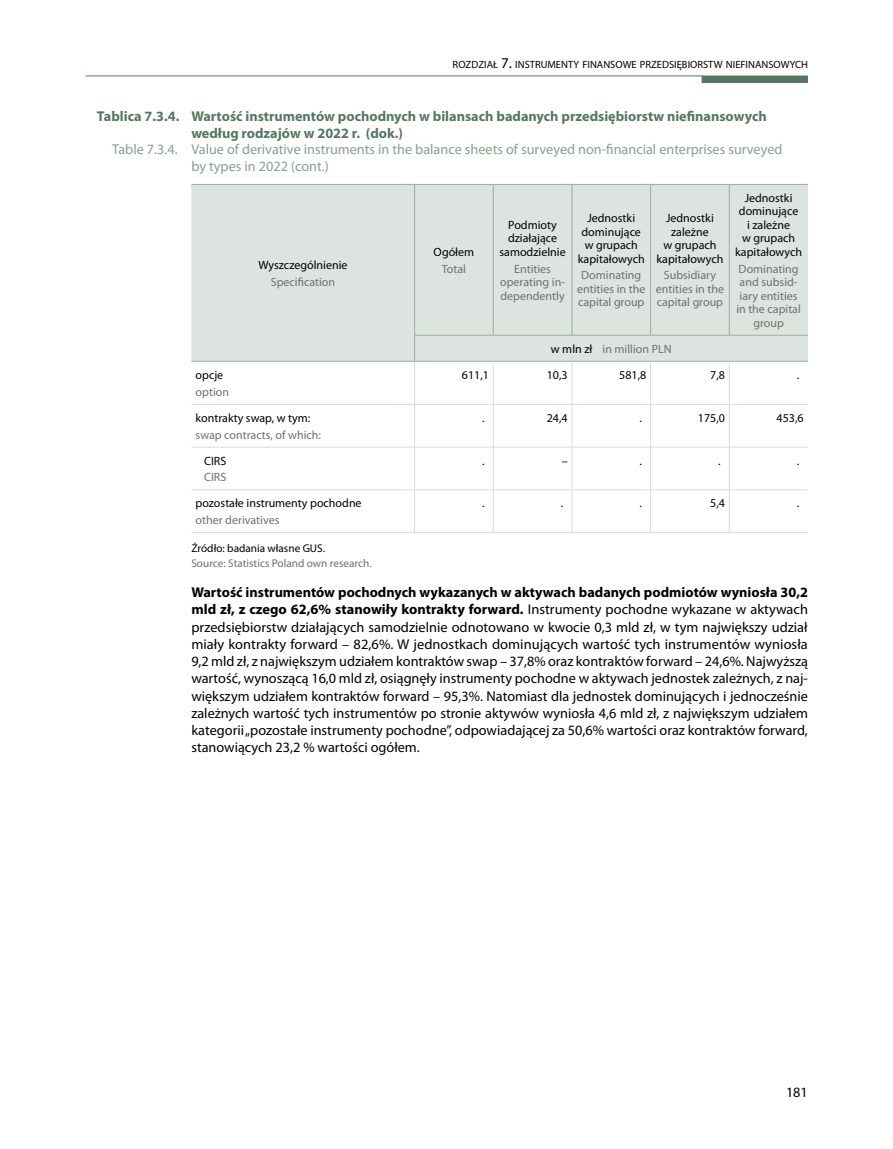
<style>
.page{position:relative;width:893px;height:1149px;background:#fff}
.page>*{position:absolute;margin:0;border:0;box-sizing:border-box;transform-origin:0 0}
.t1{font:14.25px/17.2px "Myriad Pro";color:#000;text-align:justify}
.t2{font:14.25px/16.5px "Myriad Pro";color:#88a090}
.t3{font:700 14.25px/16.5px "Myriad Pro";color:#567761}
.t4{font:12px/13.5px "Myriad Pro";color:#000;text-align:center}
.t5{font:12px/13.5px "Myriad Pro";color:#706f6f;text-align:center}
.t6{font:11.25px "Myriad Pro";color:#706f6f}
.t7{font:11.25px "Myriad Pro";color:#000}
.t8{font:10.5px "Myriad Pro";color:#000}
.s1{font-size:15px}
.s2{color:#000}
.s3{font-weight:700}
</style>
<div class="page">
<div style="left:702px;top:75px;width:106px;height:8px;background:#567761;border:2px solid #567761"></div>
<hr style="left:86px;top:75px;width:617px;height:1px;background:#567761">
<div style="left:191px;top:185px;width:617px;height:176px;background:#dde4df"></div>
<hr style="left:191px;top:184px;width:224px;height:1px;background:#99ada0">
<hr style="left:191px;top:361px;width:224px;height:1px;background:#99ada0">
<hr style="left:415px;top:184px;width:78px;height:1px;background:#99ada0">
<hr style="left:414px;top:185px;width:1px;height:150px;background:#99ada0">
<hr style="left:493px;top:184px;width:79px;height:1px;background:#99ada0">
<hr style="left:493px;top:185px;width:1px;height:150px;background:#99ada0">
<hr style="left:572px;top:184px;width:79px;height:1px;background:#99ada0">
<hr style="left:572px;top:185px;width:1px;height:150px;background:#99ada0">
<hr style="left:651px;top:184px;width:78px;height:1px;background:#99ada0">
<hr style="left:650px;top:185px;width:1px;height:150px;background:#99ada0">
<hr style="left:729px;top:184px;width:79px;height:1px;background:#99ada0">
<hr style="left:729px;top:185px;width:1px;height:150px;background:#99ada0">
<hr style="left:414px;top:335px;width:79px;height:1px;background:#99ada0">
<svg style="left:414px;top:335px;width:1px;height:26px"></svg>
<hr style="left:493px;top:335px;width:79px;height:1px;background:#99ada0">
<hr style="left:572px;top:335px;width:79px;height:1px;background:#99ada0">
<hr style="left:651px;top:335px;width:78px;height:1px;background:#99ada0">
<hr style="left:729px;top:335px;width:79px;height:1px;background:#99ada0">
<hr style="left:415px;top:361px;width:78px;height:1px;background:#99ada0">
<hr style="left:493px;top:361px;width:79px;height:1px;background:#99ada0">
<hr style="left:572px;top:361px;width:79px;height:1px;background:#99ada0">
<hr style="left:651px;top:361px;width:78px;height:1px;background:#99ada0">
<hr style="left:729px;top:361px;width:79px;height:1px;background:#99ada0">
<hr style="left:414px;top:361px;width:1px;height:43px;background:#d5ddd7">
<hr style="left:493px;top:361px;width:1px;height:43px;background:#d5ddd7">
<hr style="left:572px;top:361px;width:1px;height:43px;background:#d5ddd7">
<hr style="left:650px;top:361px;width:1px;height:43px;background:#d5ddd7">
<hr style="left:729px;top:361px;width:1px;height:43px;background:#d5ddd7">
<hr style="left:191px;top:404px;width:224px;height:1px;background:#d5ddd7">
<hr style="left:415px;top:404px;width:78px;height:1px;background:#d5ddd7">
<hr style="left:414px;top:404px;width:1px;height:42px;background:#d5ddd7">
<hr style="left:493px;top:404px;width:79px;height:1px;background:#d5ddd7">
<hr style="left:493px;top:404px;width:1px;height:42px;background:#d5ddd7">
<hr style="left:572px;top:404px;width:79px;height:1px;background:#d5ddd7">
<hr style="left:572px;top:404px;width:1px;height:42px;background:#d5ddd7">
<hr style="left:651px;top:404px;width:78px;height:1px;background:#d5ddd7">
<hr style="left:650px;top:404px;width:1px;height:42px;background:#d5ddd7">
<hr style="left:729px;top:404px;width:79px;height:1px;background:#d5ddd7">
<hr style="left:729px;top:404px;width:1px;height:42px;background:#d5ddd7">
<hr style="left:191px;top:446px;width:224px;height:1px;background:#d5ddd7">
<hr style="left:415px;top:446px;width:78px;height:1px;background:#d5ddd7">
<hr style="left:414px;top:447px;width:1px;height:42px;background:#d5ddd7">
<hr style="left:493px;top:446px;width:79px;height:1px;background:#d5ddd7">
<hr style="left:493px;top:447px;width:1px;height:42px;background:#d5ddd7">
<hr style="left:572px;top:446px;width:79px;height:1px;background:#d5ddd7">
<hr style="left:572px;top:447px;width:1px;height:42px;background:#d5ddd7">
<hr style="left:651px;top:446px;width:78px;height:1px;background:#d5ddd7">
<hr style="left:650px;top:447px;width:1px;height:42px;background:#d5ddd7">
<hr style="left:729px;top:446px;width:79px;height:1px;background:#d5ddd7">
<hr style="left:729px;top:447px;width:1px;height:42px;background:#d5ddd7">
<hr style="left:191px;top:489px;width:224px;height:1px;background:#d5ddd7">
<hr style="left:415px;top:489px;width:78px;height:1px;background:#d5ddd7">
<hr style="left:414px;top:490px;width:1px;height:42px;background:#d5ddd7">
<hr style="left:493px;top:489px;width:79px;height:1px;background:#d5ddd7">
<hr style="left:493px;top:490px;width:1px;height:42px;background:#d5ddd7">
<hr style="left:572px;top:489px;width:79px;height:1px;background:#d5ddd7">
<hr style="left:572px;top:490px;width:1px;height:42px;background:#d5ddd7">
<hr style="left:651px;top:489px;width:78px;height:1px;background:#d5ddd7">
<hr style="left:650px;top:490px;width:1px;height:42px;background:#d5ddd7">
<hr style="left:729px;top:489px;width:79px;height:1px;background:#d5ddd7">
<hr style="left:729px;top:490px;width:1px;height:42px;background:#d5ddd7">
<hr style="left:191px;top:532px;width:224px;height:1px;background:#d5ddd7">
<hr style="left:415px;top:532px;width:78px;height:1px;background:#d5ddd7">
<hr style="left:493px;top:532px;width:79px;height:1px;background:#d5ddd7">
<hr style="left:572px;top:532px;width:79px;height:1px;background:#d5ddd7">
<hr style="left:651px;top:532px;width:78px;height:1px;background:#d5ddd7">
<hr style="left:729px;top:532px;width:79px;height:1px;background:#d5ddd7">
<p class="t8" style="left:453px;top:58px;width:357px">ROZDZIAŁ <span class="s1">7.</span> INSTRUMENTY FINANSOWE PRZEDSIĘBIORSTW NIEFINANSOWYCH</p>
<p class="t3" style="left:191px;top:108px;width:577px;text-indent:-94px">Tablica 7.3.4. Wartość instrumentów pochodnych w bilansach badanych przedsiębiorstw niefinansowych według rodzajów w 2022 r. (dok.)</p>
<p class="t2" style="left:191px;top:141px;width:593px;text-indent:-79px">Table 7.3.4. Value of derivative instruments in the balance sheets of surveyed non-financial enterprises surveyed by types in 2022 (cont.)</p>
<p class="t4" style="left:258px;top:258px;width:91px">Wyszczególnienie</p>
<p class="t5" style="left:271px;top:275px;width:66px">Specification</p>
<p class="t4" style="left:434px;top:245px;width:42px">Ogółem</p>
<p class="t5" style="left:442px;top:262px;width:26px">Total</p>
<p class="t4" style="left:499px;top:218px;width:68px">Podmioty działające samodzielnie</p>
<p class="t5" style="left:500px;top:262px;width:66px">Entities operating in&shy;dependently</p>
<p class="t4" style="left:578px;top:211px;width:68px">Jednostki dominujące w grupach kapitałowych</p>
<p class="t5" style="left:577px;top:268px;width:70px">Dominating entities in the capital group</p>
<p class="t4" style="left:656px;top:211px;width:68px">Jednostki zależne<br>w grupach kapitałowych</p>
<p class="t5" style="left:656px;top:268px;width:70px">Subsidiary entities in the capital group</p>
<p class="t4" style="left:735px;top:191px;width:68px">Jednostki dominujące<br>i zależne<br>w grupach kapitałowych</p>
<p class="t5" style="left:736px;top:261px;width:66px">Dominating and subsid&shy;iary entities in the capital group</p>
<p class="t5" style="left:551px;top:341px;width:122px"><span class="s2">w mln zł</span> in million PLN</p>
<p class="t4" style="left:196px;top:368px;width:29px">opcje</p>
<p class="t5" style="left:196px;top:385px;width:35px">option</p>
<p class="t4" style="left:462px;top:368px;width:29px">611,1</p>
<p class="t4" style="left:547px;top:368px;width:22px">10,3</p>
<p class="t4" style="left:619px;top:368px;width:29px">581,8</p>
<p class="t4" style="left:710px;top:368px;width:16px">7,8</p>
<p class="t4" style="left:797px;top:368px;width:4px">.</p>
<p class="t4" style="left:196px;top:411px;width:116px">kontrakty swap, w tym:</p>
<p class="t5" style="left:196px;top:427px;width:127px">swap contracts, of which:</p>
<p class="t4" style="left:482px;top:411px;width:4px">.</p>
<p class="t4" style="left:547px;top:411px;width:22px">24,4</p>
<p class="t4" style="left:640px;top:411px;width:4px">.</p>
<p class="t4" style="left:698px;top:411px;width:29px">175,0</p>
<p class="t4" style="left:777px;top:411px;width:29px">453,6</p>
<p class="t4" style="left:204px;top:453px;width:24px">CIRS</p>
<p class="t5" style="left:204px;top:470px;width:24px">CIRS</p>
<p class="t4" style="left:482px;top:453px;width:4px">.</p>
<p class="t4" style="left:562px;top:453px;width:7px">–</p>
<p class="t4" style="left:640px;top:453px;width:4px">.</p>
<p class="t4" style="left:718px;top:453px;width:4px">.</p>
<p class="t4" style="left:797px;top:453px;width:4px">.</p>
<p class="t4" style="left:196px;top:496px;width:168px">pozostałe instrumenty pochodne</p>
<p class="t5" style="left:196px;top:513px;width:85px">other derivatives</p>
<p class="t4" style="left:482px;top:496px;width:4px">.</p>
<p class="t4" style="left:561px;top:496px;width:4px">.</p>
<p class="t4" style="left:640px;top:496px;width:4px">.</p>
<p class="t4" style="left:710px;top:496px;width:16px">5,4</p>
<p class="t4" style="left:797px;top:496px;width:4px">.</p>
<p class="t7" style="left:191px;top:541px;width:135px">Źródło: badania własne GUS.</p>
<p class="t6" style="left:191px;top:556px;width:182px">Source: Statistics Poland own research.</p>
<p class="t1" style="left:191px;top:583px;width:618px"><span class="s3">Wartość instrumentów pochodnych wykazanych w aktywach badanych podmiotów wyniosła 30,2 mld zł, z czego 62,6% stanowiły kontrakty forward.</span> Instrumenty pochodne wykazane w aktywach przedsiębiorstw działających samodzielnie odnotowano w kwocie 0,3 mld zł, w tym największy udział miały kontrakty forward – 82,6%. W jednostkach dominujących wartość tych instrumentów wyniosła 9,2 mld zł, z największym udziałem kontraktów swap – 37,8% oraz kontraktów forward – 24,6%. Najwyższą wartość, wynoszącą 16,0 mld zł, osiągnęły instrumenty pochodne w aktywach jednostek zależnych, z naj&shy;większym udziałem kontraktów forward – 95,3%. Natomiast dla jednostek dominujących i jednocześnie zależnych wartość tych instrumentów po stronie aktywów wyniosła 4,6 mld zł, z największym udziałem kategorii „pozostałe instrumenty pochodne”, odpowiadającej za 50,6% wartości oraz kontraktów forward, stanowiących 23,2 % wartości ogółem.</p>
<p class="t1" style="left:786px;top:1082px;width:23px">181</p>
</div>
